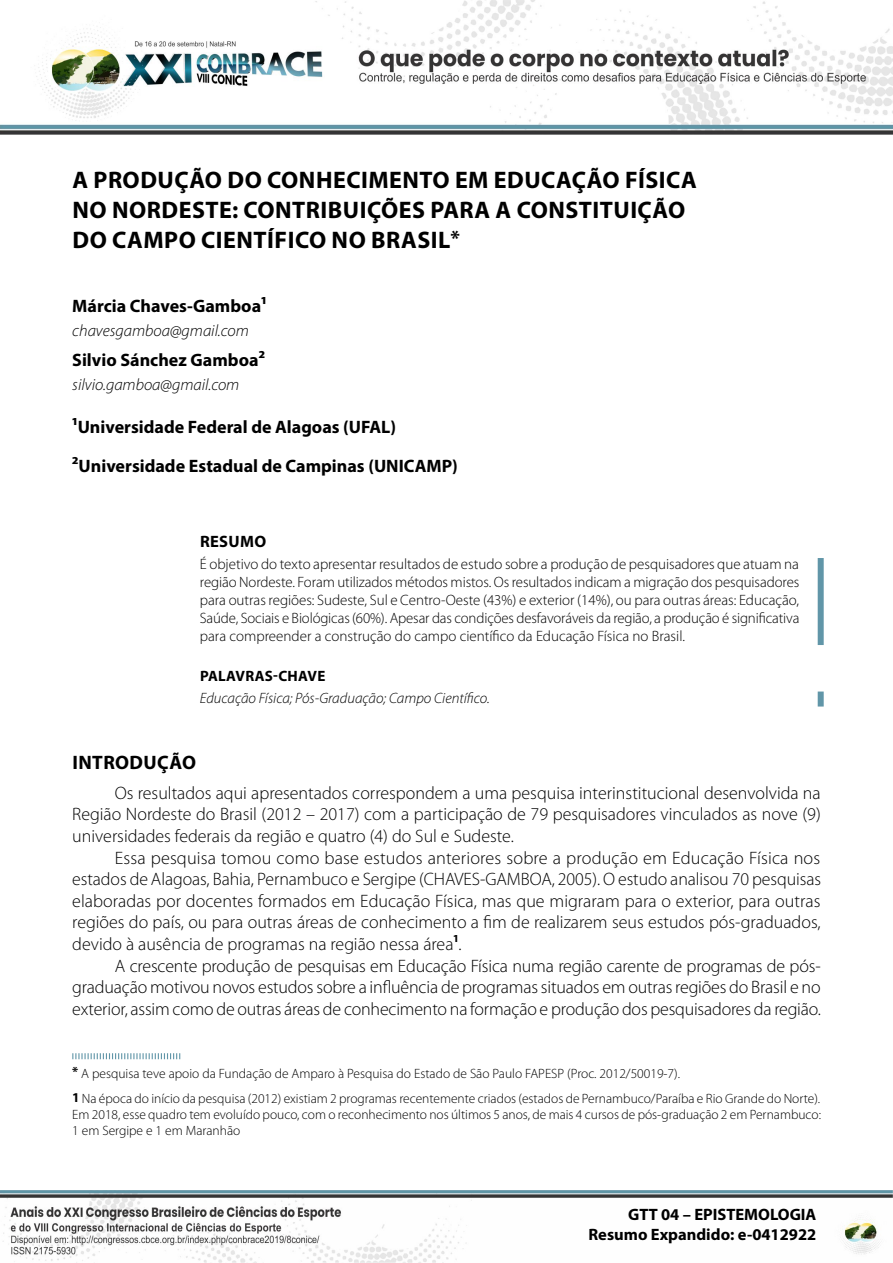
<style>
.page{position:relative;width:893px;height:1263px;background:#fff}
.page>*{position:absolute;margin:0;border:0;box-sizing:border-box;transform-origin:0 0}
.TITULO{font:700 24px/30px "Myriad Pro";letter-spacing:.02em;color:#000}
.SUBTITULOS{font:700 19.5px "Myriad Pro";letter-spacing:.02em;color:#000}
.MIOLO{font:300 18px/21.6px "Myriad Pro";color:#000;text-align:justify}
.AFILIAÇÃO{font:700 18px "Myriad Pro";color:#000}
.AUTORES{font:700 18px "Myriad Pro";color:#000}
.ABSTRACT_1{font:700 16.5px/19.8px "Myriad Pro";color:#000;text-align:right}
.E-MAIL{font:italic 300 16.5px "Myriad Pro";color:#000}
.ABSTRACT_2{font:300 15px/18px "Myriad Pro";color:#000;text-align:justify}
.KEYWORDS_2{font:italic 300 15px "Myriad Pro";color:#000}
.KEYWORDS_1{font:700 15px "Myriad Pro";letter-spacing:.02em;color:#000}
.LEG__RODAPE{font:300 13.5px/16.2px "Myriad Pro";color:#000;text-align:justify}
.s1{font-size:21px}
.s2{font-weight:600}
.s3{font-weight:700}
</style>
<div class="page">
<img style="left:0;top:0;width:893px;height:134px">
<img style="left:0;top:1190px;width:893px;height:73px">
<div style="left:818px;top:558px;width:6px;height:87px;background:#6196a8"></div>
<div style="left:818px;top:691px;width:6px;height:15px;background:#6196a8"></div>
<svg style="left:72px;top:1053px;width:108px;height:6px"></svg>
<p class="TITULO" style="left:73px;top:164px;width:626px">A PRODUÇÃO DO CONHECIMENTO EM EDUCAÇÃO FÍSICA<br>NO NORDESTE: CONTRIBUIÇÕES PARA A CONSTITUIÇÃO<br>DO CAMPO CIENTÍFICO NO BRASIL<span class="s1">*</span><sup>1</sup></p>
<p class="AUTORES" style="left:72px;top:294px;width:196px">Márcia Chaves-Gamboa¹</p>
<p class="E-MAIL" style="left:72px;top:321px;width:178px">chavesgamboa@gmail.com</p>
<p class="AUTORES" style="left:72px;top:349px;width:194px">Silvio Sánchez Gamboa²</p>
<p class="E-MAIL" style="left:72px;top:375px;width:169px">silvio.gamboa@gmail.com</p>
<p class="AFILIAÇÃO" style="left:72px;top:415px;width:325px">¹Universidade Federal de Alagoas (UFAL)</p>
<p class="AFILIAÇÃO" style="left:72px;top:454px;width:387px">²Universidade Estadual de Campinas (UNICAMP)</p>
<p class="ABSTRACT_1" style="left:200px;top:531px;width:68px">RESUMO</p>
<p class="ABSTRACT_2" style="left:200px;top:555px;width:601px">É objetivo do texto apresentar resultados de estudo sobre a produção de pesquisadores que atuam na região Nordeste. Foram utilizados métodos mistos. Os resultados indicam a migração dos pesquisadores para outras regiões: Sudeste, Sul e Centro-Oeste (43%) e exterior (14%), ou para outras áreas: Educação, Saúde, Sociais e Biológicas (60%). Apesar das condições desfavoráveis da região, a produção é significativa para compreender a construção do campo científico da Educação Física no Brasil.</p>
<p class="KEYWORDS_1" style="left:200px;top:666px;width:127px">PALAVRAS-CHAVE</p>
<p class="KEYWORDS_2" style="left:200px;top:689px;width:291px">Educação Física; Pós-Graduação; Campo Científico.</p>
<p class="SUBTITULOS" style="left:72px;top:749px;width:125px">INTRODUÇÃO</p>
<p class="MIOLO" style="left:72px;top:782px;width:750px;text-indent:43px">Os resultados aqui apresentados correspondem a uma pesquisa interinstitucional desenvolvida na Região Nordeste do Brasil (2012 – 2017) com a participação de 79 pesquisadores vinculados as nove (9) universidades federais da região e quatro (4) do Sul e Sudeste.</p>
<p class="MIOLO" style="left:72px;top:847px;width:750px;text-indent:43px">Essa pesquisa tomou como base estudos anteriores sobre a produção em Educação Física nos estados de Alagoas, Bahia, Pernambuco e Sergipe (CHAVES-GAMBOA, 2005). O estudo analisou 70 pesquisas elaboradas por docentes formados em Educação Física, mas que migraram para o exterior, para outras regiões do país, ou para outras áreas de conhecimento a fim de realizarem seus estudos pós-graduados, devido à ausência de programas na região nessa área<span class="s2">¹</span>. <sup>2</sup></p>
<p class="MIOLO" style="left:72px;top:955px;width:750px;text-indent:43px">A crescente produção de pesquisas em Educação Física numa região carente de programas de pós&shy;graduação motivou novos estudos sobre a influência de programas situados em outras regiões do Brasil e no exterior, assim como de outras áreas de conhecimento na formação e produção dos pesquisadores da região.</p>
<p class="LEG__RODAPE" style="left:72px;top:1065px;width:609px"><span class="s3">*</span> A pesquisa teve apoio da Fundação de Amparo à Pesquisa do Estado de São Paulo FAPESP (Proc. 2012/50019-7).</p>
<p class="LEG__RODAPE" style="left:72px;top:1090px;width:750px"><span class="s3">1</span> Na época do início da pesquisa (2012) existiam 2 programas recentemente criados (estados de Pernambuco/Paraíba e Rio Grande do Norte).<br>Em 2018, esse quadro tem evoluído pouco, com o reconhecimento nos últimos 5 anos, de mais 4 cursos de pós-graduação 2 em Pernambuco:<br>1 em Sergipe e 1 em Maranhão</p>
<p class="ABSTRACT_1" style="left:588px;top:1204px;width:229px">GTT 04 – EPISTEMOLOGIA<br>Resumo Expandido: e-0412922</p>
</div>
